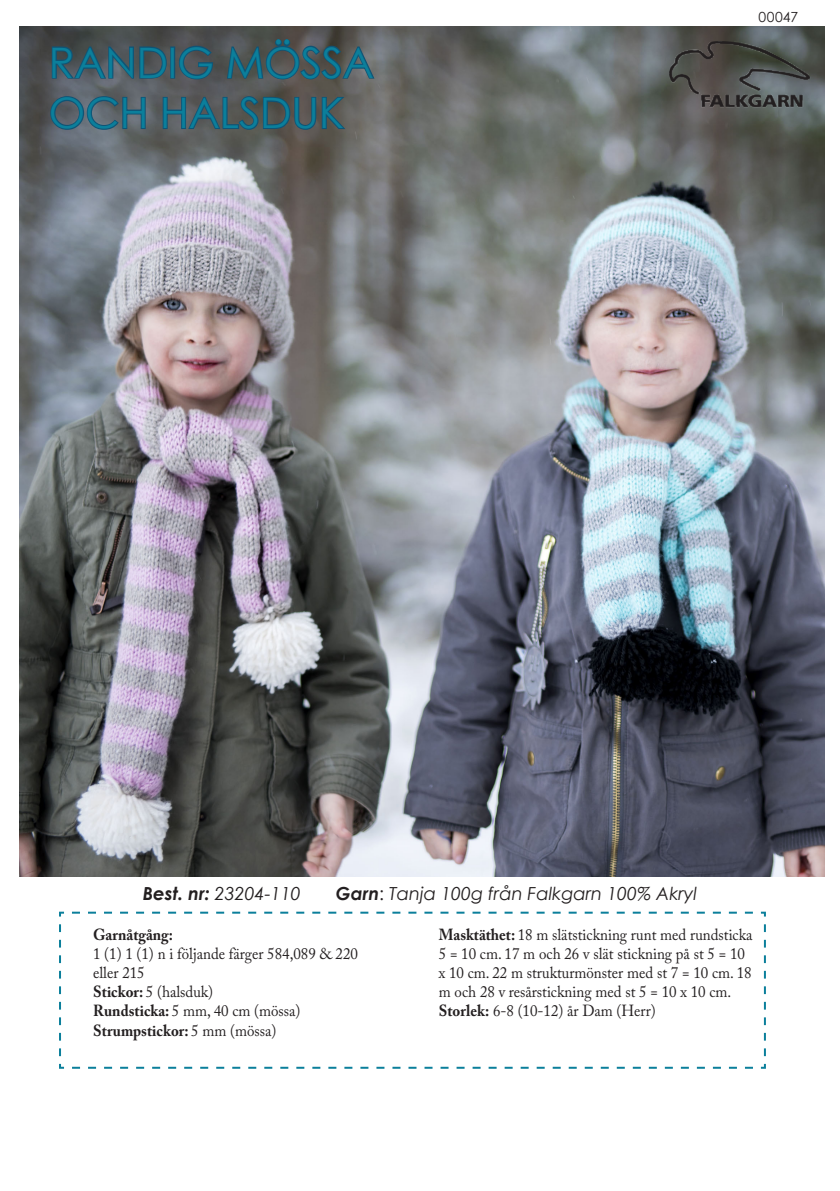
<style>
.page{position:relative;width:840px;height:1191px;background:#fff}
.page>*{position:absolute;margin:0;border:0;box-sizing:border-box;transform-origin:0 0}
.t1{font:42px "Century Gothic";color:#0b7f9b}
.t2{font:italic 18px "Century Gothic";color:#231f20}
.t3{font:16px/19.2px "Adobe Caslon Pro";color:#231f20;scale:.93 1}
.t4{font:700 16px "Adobe Caslon Pro";color:#231f20;scale:.93 1}
.t5{font:14px "Century Gothic";letter-spacing:.02em;color:#231f20}
.s1{font-weight:700}
.s2{font-style:normal}
.s3{font-weight:400}
</style>
<div class="page">
<img style="left:19px;top:27px;width:805px;height:849px">
<svg style="left:51px;top:45px;width:117px;height:35px;background:#3c5561"></svg>
<div style="left:170px;top:46px;width:5px;height:33px;border:2px solid #105475"></div>
<svg style="left:178px;top:45px;width:36px;height:35px"></svg>
<svg style="left:226px;top:38px;width:150px;height:42px;background:#46575d"></svg>
<svg style="left:49px;top:95px;width:98px;height:36px;background:#4a6270"></svg>
<svg style="left:161px;top:88px;width:186px;height:43px;background:#47565c"></svg>
<svg style="left:59px;top:911px;width:707px;height:158px"></svg>
<img style="left:669px;top:41px;width:141px;height:68px">
<p class="t1" style="left:49px;top:37px;width:326px">RANDIG MÖSSA</p>
<p class="t1" style="left:49px;top:87px;width:296px">OCH HALSDUK</p>
<p class="t5" style="left:758px;top:8px;width:41px">00047</p>
<p class="t2" style="left:143px;top:882px;width:159px"><span class="s1">Best. nr:</span> 23204-110</p>
<p class="t2" style="left:335px;top:882px;width:363px"><span class="s1">Garn</span><span class="s2">:</span> Tanja 100g från Falkgarn 100% Akryl</p>
<p class="t4" style="left:93px;top:924px;width:87px">Garnåtgång:</p>
<p class="t3" style="left:93px;top:943px;width:286px">1 (1) 1 (1) n i följande färger 584,089 &amp; 220 eller 215</p>
<p class="t3" style="left:93px;top:982px;width:131px"><span class="s1">Stickor:</span> 5 (halsduk)</p>
<p class="t3" style="left:93px;top:1001px;width:224px"><span class="s1">Rundsticka:</span> 5 mm, 40 cm (mössa)</p>
<p class="t4" style="left:93px;top:1020px;width:198px">Strumpstickor: <span class="s3">5 mm (mössa)</span></p>
<p class="t3" style="left:438px;top:924px;width:339px"><span class="s1">Masktäthet:</span> 18 m slätstickning runt med rundsticka 5 = 10 cm. 17 m och 26 v slät stickning på st 5 = 10 x 10 cm. 22 m strukturmönster med st 7 = 10 cm. 18 m och 28 v resårstickning med st 5 = 10 x 10 cm.</p>
<p class="t3" style="left:438px;top:1001px;width:234px"><span class="s1">Storlek:</span> 6-8 (10-12) år Dam (Herr)</p>
</div>
